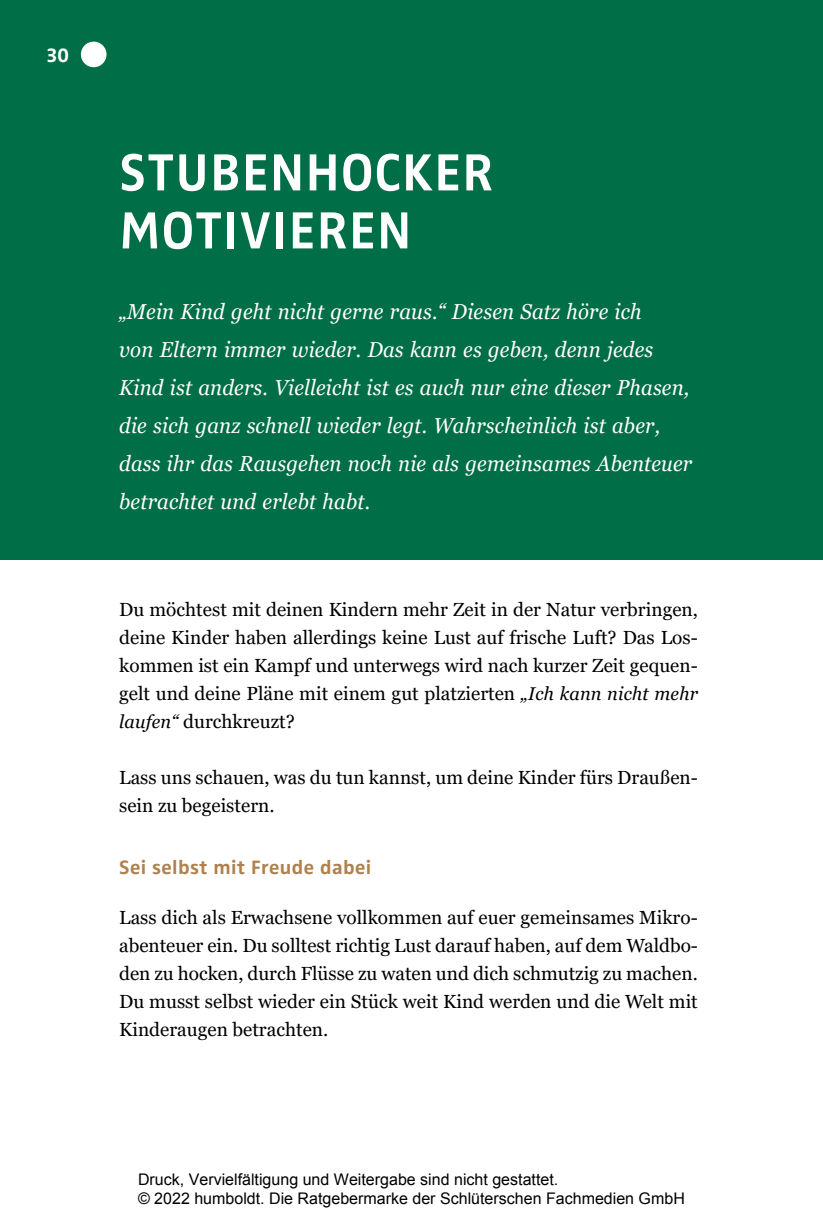
<style>
.page{position:relative;width:823px;height:1219px;background:#fff}
.page>*{position:absolute;margin:0;border:0;box-sizing:border-box;transform-origin:0 0}
.t1{font:700 54px/58px "Zwo Pro";letter-spacing:.04em;color:#fff;scale:.94 1}
.t2{font:italic 21.6px/38px "Georgia Pro";letter-spacing:.01em;color:#fff;scale:.94 1}
.t3{font:700 20.8px "Zwo Pro";color:#fff}
.t4{font:700 20px "Zwo Pro";letter-spacing:.02em;color:#af814f}
.t5{font:19px/28px "Georgia Pro";color:#000;text-align:justify}
.t6{font:16px/19.2px "Arial";color:#000}
.s1{font-style:italic;font-size:18.4px}
</style>
<div class="page">
<div style="left:0;top:0;width:822px;height:559px;background:#006e47"></div>
<div style="left:81px;top:42px;width:25px;height:25px;background:#fff;border-radius:50%"></div>
<p class="t3" style="left:47px;top:42px;width:24px">30</p>
<p class="t1" style="left:119px;top:144px;width:398px">STUBENHOCKER<br>MOTIVIEREN</p>
<p class="t2" style="left:119px;top:293px;width:611px">„Mein Kind geht nicht gerne raus.“ Diesen Satz höre ich<br>von Eltern immer wieder. Das kann es geben, denn jedes Kind ist anders. Vielleicht ist es auch nur eine dieser Phasen, die sich ganz schnell wieder legt. Wahrscheinlich ist aber, dass ihr das Rausgehen noch nie als gemeinsames Abenteuer betrachtet und erlebt habt.</p>
<p class="t5" style="left:119px;top:597px;width:580px">Du möchtest mit deinen Kindern mehr Zeit in der Natur verbringen, deine Kinder haben allerdings keine Lust auf frische Luft? Das Los&shy;kommen ist ein Kampf und unterwegs wird nach kurzer Zeit gequen&shy;gelt und deine Pläne mit einem gut platzierten <span class="s1">„Ich kann nicht mehr laufen“</span> durchkreuzt?</p>
<p class="t5" style="left:119px;top:765px;width:580px">Lass uns schauen, was du tun kannst, um deine Kinder fürs Draußen&shy;sein zu begeistern.</p>
<p class="t4" style="left:119px;top:856px;width:253px">Sei selbst mit Freude dabei</p>
<p class="t5" style="left:119px;top:905px;width:580px">Lass dich als Erwachsene vollkommen auf euer gemeinsames Mikro&shy;abenteuer ein. Du solltest richtig Lust darauf haben, auf dem Waldbo&shy;den zu hocken, durch Flüsse zu waten und dich schmutzig zu machen.<br>Du musst selbst wieder ein Stück weit Kind werden und die Welt mit Kinderaugen betrachten.</p>
<p class="t6" style="left:138px;top:1170px;width:548px">Druck, Vervielfältigung und Weitergabe sind nicht gestattet.<br>© 2022 humboldt. Die Ratgebermarke der Schlüterschen Fachmedien GmbH</p>
</div>
